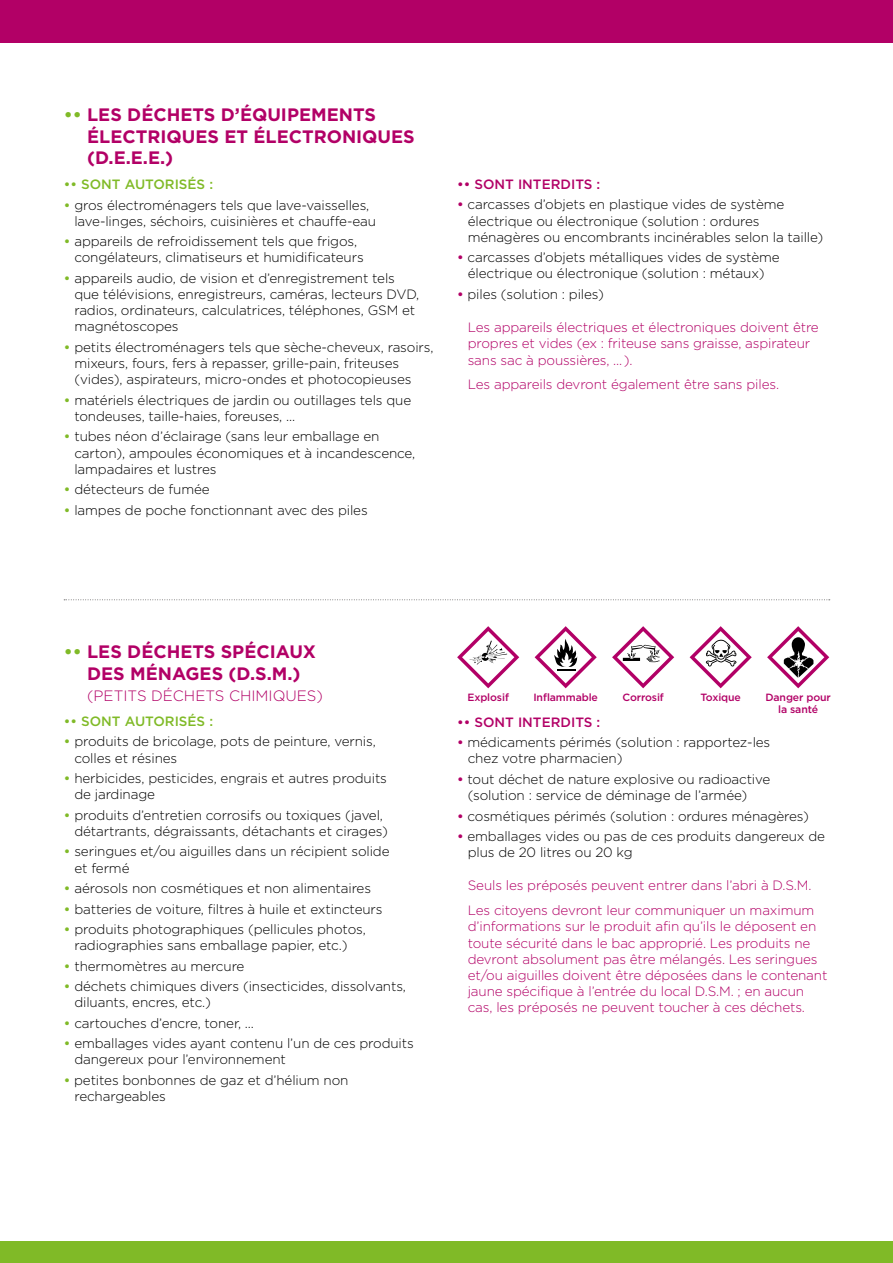
<style>
.page{position:relative;width:893px;height:1263px;background:#fff}
.page>*{position:absolute;margin:0;border:0;box-sizing:border-box;transform-origin:0 0}
.t1{font:700 18px/21.6px "Gotham";color:#b20066}
.t2{font:300 15px "Gotham";color:#b20066}
.t3{font:300 13.5px/16.2px "Gotham";letter-spacing:-.01em;color:#000}
.t4{font:300 13.5px/16.2px "Gotham";letter-spacing:-.01em;color:#b20066}
.t5{font:500 13.5px "Gotham";color:#80ba27}
.t6{font:500 13.5px "Gotham";color:#b20066}
.t7{font:500 10.5px/12.6px "Gotham";letter-spacing:-.01em;color:#b20066;text-align:center}
.s1{color:#80ba27}
.s2{font-weight:500;color:#80ba27}
.s3{font-weight:500;color:#b20066}
</style>
<div class="page">
<div style="left:0;top:1242px;width:893px;height:21px;background:#80ba27"></div>
<div style="left:0;top:0;width:893px;height:43px;background:#b20066"></div>
<svg style="left:64px;top:599px;width:766px;height:1px"></svg>
<svg style="left:690px;top:626px;width:62px;height:62px"></svg>
<svg style="left:767px;top:626px;width:62px;height:62px"></svg>
<svg style="left:612px;top:626px;width:62px;height:62px"></svg>
<svg style="left:457px;top:626px;width:62px;height:62px"></svg>
<svg style="left:535px;top:626px;width:62px;height:62px"></svg>
<h1 class="t1" style="left:87px;top:104px;width:329px;text-indent:-23px"><span class="s1">••</span> LES DÉCHETS D’ÉQUIPEMENTS<br>ÉLECTRIQUES ET ÉLECTRONIQUES (D.E.E.E.)</h1>
<p class="t5" style="left:64px;top:177px;width:151px">•• SONT AUTORISÉS :</p>
<p class="t3" style="left:74px;top:196px;width:303px;text-indent:-11px"><span class="s2">•</span> gros électroménagers tels que lave-vaisselles, lave-linges, séchoirs, cuisinières et chauffe-eau</p>
<p class="t3" style="left:74px;top:233px;width:291px;text-indent:-11px"><span class="s2">•</span> appareils de refroidissement tels que frigos, congélateurs, climatiseurs et humidificateurs</p>
<p class="t3" style="left:74px;top:270px;width:346px;text-indent:-11px"><span class="s2">•</span> appareils audio, de vision et d’enregistrement tels que télévisions, enregistreurs, caméras, lecteurs DVD, radios, ordinateurs, calculatrices, téléphones, GSM et magnétoscopes</p>
<p class="t3" style="left:74px;top:339px;width:361px;text-indent:-11px"><span class="s2">•</span> petits électroménagers tels que sèche-cheveux, rasoirs, mixeurs, fours, fers à repasser, grille-pain, friteuses (vides), aspirateurs, micro-ondes et photocopieuses</p>
<p class="t3" style="left:74px;top:392px;width:338px;text-indent:-11px"><span class="s2">•</span> matériels électriques de jardin ou outillages tels que tondeuses, taille-haies, foreuses, ...</p>
<p class="t3" style="left:74px;top:428px;width:342px;text-indent:-11px"><span class="s2">•</span> tubes néon d’éclairage (sans leur emballage en carton), ampoules économiques et à incandescence, lampadaires et lustres</p>
<p class="t3" style="left:64px;top:481px;width:147px"><span class="s2">•</span> détecteurs de fumée</p>
<p class="t3" style="left:64px;top:502px;width:305px"><span class="s2">•</span> lampes de poche fonctionnant avec des piles</p>
<p class="t6" style="left:457px;top:176px;width:145px">•• SONT INTERDITS :</p>
<p class="t3" style="left:468px;top:196px;width:357px;text-indent:-11px"><span class="s3">•</span> carcasses d’objets en plastique vides de système électrique ou électronique (solution : ordures ménagères ou encombrants incinérables selon la taille)</p>
<p class="t3" style="left:457px;top:249px;width:324px;text-align:center"><span class="s3">•</span> carcasses d’objets métalliques vides de système électrique ou électronique (solution : métaux)</p>
<p class="t3" style="left:457px;top:286px;width:148px"><span class="s3">•</span> piles (solution : piles)</p>
<p class="t4" style="left:468px;top:319px;width:353px">Les appareils électriques et électroniques doivent être propres et vides (ex : friteuse sans graisse, aspirateur sans sac à poussières, ...).</p>
<p class="t4" style="left:468px;top:376px;width:313px">Les appareils devront également être sans piles.</p>
<h1 class="t1" style="left:64px;top:640px;width:254px;text-align:center"><span class="s1">••</span> LES DÉCHETS SPÉCIAUX<br>DES MÉNAGES (D.S.M.)</h1>
<p class="t2" style="left:87px;top:688px;width:237px">(PETITS DÉCHETS CHIMIQUES)</p>
<p class="t5" style="left:64px;top:713px;width:151px">•• SONT AUTORISÉS :</p>
<p class="t3" style="left:74px;top:733px;width:303px;text-indent:-11px"><span class="s2">•</span> produits de bricolage, pots de peinture, vernis, colles et résines</p>
<p class="t3" style="left:74px;top:770px;width:314px;text-indent:-11px"><span class="s2">•</span> herbicides, pesticides, engrais et autres produits de jardinage</p>
<p class="t3" style="left:74px;top:807px;width:315px;text-indent:-11px"><span class="s2">•</span> produits d’entretien corrosifs ou toxiques (javel, détartrants, dégraissants, détachants et cirages)</p>
<p class="t3" style="left:74px;top:843px;width:317px;text-indent:-11px"><span class="s2">•</span> seringues et/ou aiguilles dans un récipient solide et fermé</p>
<p class="t3" style="left:64px;top:880px;width:309px"><span class="s2">•</span> aérosols non cosmétiques et non alimentaires</p>
<p class="t3" style="left:64px;top:900px;width:320px"><span class="s2">•</span> batteries de voiture, filtres à huile et extincteurs</p>
<p class="t3" style="left:64px;top:921px;width:304px;text-align:center"><span class="s2">•</span> produits photographiques (pellicules photos, radiographies sans emballage papier, etc.)</p>
<p class="t3" style="left:64px;top:957px;width:182px"><span class="s2">•</span> thermomètres au mercure</p>
<p class="t3" style="left:74px;top:978px;width:333px;text-indent:-11px"><span class="s2">•</span> déchets chimiques divers (insecticides, dissolvants, diluants, encres, etc.)</p>
<p class="t3" style="left:64px;top:1015px;width:192px"><span class="s2">•</span> cartouches d’encre, toner, ...</p>
<p class="t3" style="left:74px;top:1035px;width:341px;text-indent:-11px"><span class="s2">•</span> emballages vides ayant contenu l’un de ces produits dangereux pour l’environnement</p>
<p class="t3" style="left:74px;top:1072px;width:276px;text-indent:-11px"><span class="s2">•</span> petites bonbonnes de gaz et d’hélium non rechargeables</p>
<p class="t7" style="left:467px;top:691px;width:43px">Explosif</p>
<p class="t7" style="left:533px;top:691px;width:66px">Inflammable</p>
<p class="t7" style="left:622px;top:691px;width:43px">Corrosif</p>
<p class="t7" style="left:700px;top:691px;width:42px">Toxique</p>
<p class="t7" style="left:765px;top:691px;width:67px">Danger pour la santé</p>
<p class="t6" style="left:457px;top:714px;width:145px">•• SONT INTERDITS :</p>
<p class="t3" style="left:468px;top:734px;width:304px;text-indent:-11px"><span class="s3">•</span> médicaments périmés (solution : rapportez-les chez votre pharmacien)</p>
<p class="t3" style="left:468px;top:771px;width:304px;text-indent:-11px"><span class="s3">•</span> tout déchet de nature explosive ou radioactive (solution : service de déminage de l’armée)</p>
<p class="t3" style="left:457px;top:807px;width:353px"><span class="s3">•</span> cosmétiques périmés (solution : ordures ménagères)</p>
<p class="t3" style="left:468px;top:828px;width:359px;text-indent:-11px"><span class="s3">•</span> emballages vides ou pas de ces produits dangereux de plus de 20 litres ou 20 kg</p>
<p class="t4" style="left:468px;top:873px;width:348px;line-height:24.8px">Seuls les préposés peuvent entrer dans l’abri à D.S.M.<br>Les citoyens devront leur communiquer un maximum</p>
<p class="t4" style="left:468px;top:918px;width:361px">d’informations sur le produit afin qu’ils le déposent en toute sécurité dans le bac approprié. Les produits ne devront absolument pas être mélangés. Les seringues et/ou aiguilles doivent être déposées dans le contenant jaune spécifique à l’entrée du local D.S.M. ; en aucun cas, les préposés ne peuvent toucher à ces déchets.</p>
</div>
